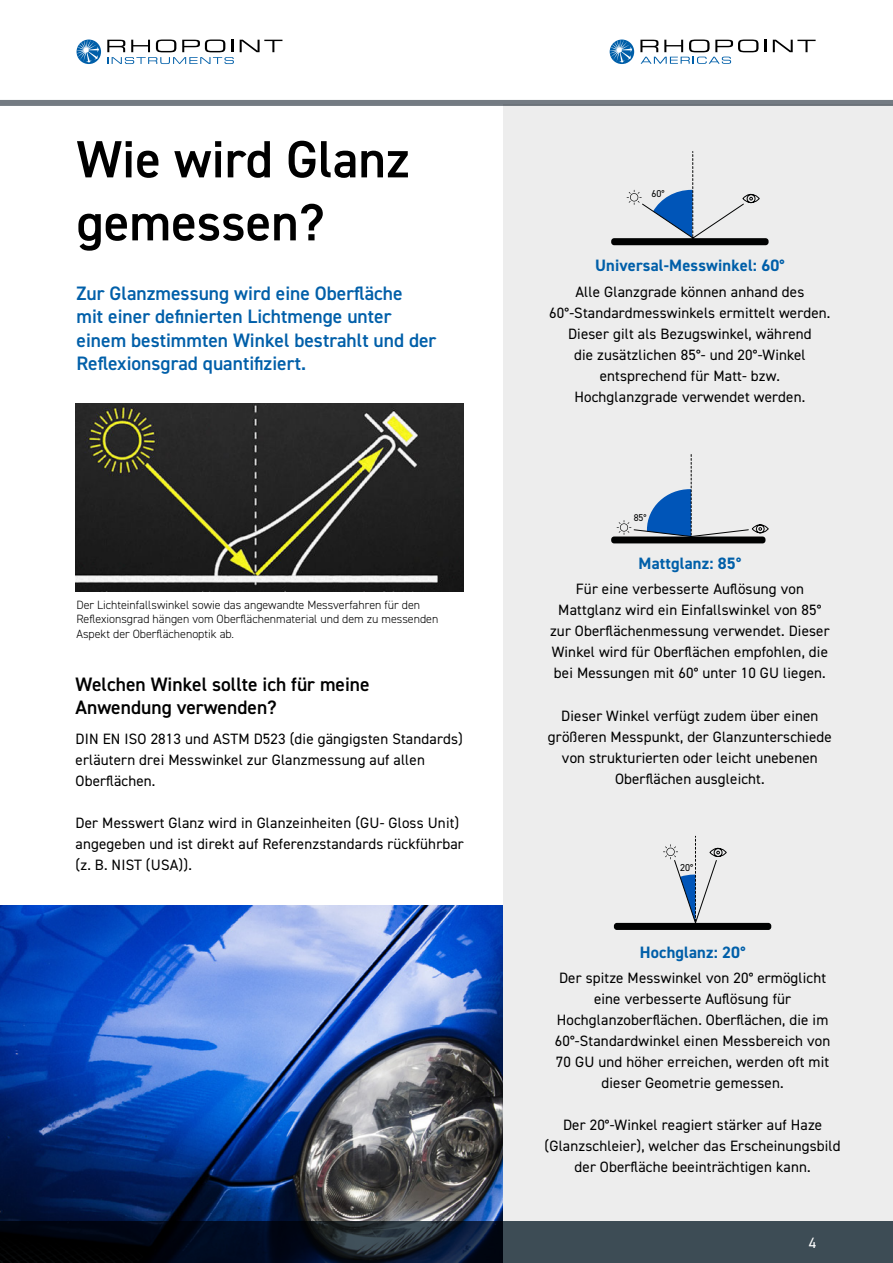
<style>
.page{position:relative;width:893px;height:1263px;background:#fff}
.page>*{position:absolute;margin:0;border:0;box-sizing:border-box;transform-origin:0 0}
.t1{font:600 52.5px/63px "DIN2014";color:#000}
.t2{font:600 19.5px/23.4px "DIN2014";color:#005fa9}
.t3{font:600 19.5px/23.4px "DIN2014";color:#000}
.t4{font:700 16.5px "DIN2014";letter-spacing:.01em;color:#005fa9}
.t5{font:15px/21px "DIN2014";letter-spacing:.01em;color:#000;text-align:center}
.t6{font:15px "DIN2014";color:#fff}
.t7{font:300 12px/14.4px "DIN2014";color:#000}
.t8{font:10.05px "DIN2014";color:#010202}
.t9{font:9.9px "DIN2014";color:#010202}
</style>
<div class="page">
<div style="left:0;top:100px;width:893px;height:6px;background:#747b83"></div>
<svg style="left:240px;top:40px;width:42px;height:12px"></svg>
<svg style="left:107px;top:40px;width:127px;height:24px"></svg>
<svg style="left:77px;top:40px;width:24px;height:24px"></svg>
<svg style="left:77px;top:40px;width:22px;height:23px"></svg>
<svg style="left:764px;top:40px;width:2px;height:12px"></svg>
<svg style="left:773px;top:40px;width:43px;height:12px"></svg>
<svg style="left:610px;top:40px;width:24px;height:24px"></svg>
<svg style="left:610px;top:40px;width:22px;height:23px"></svg>
<svg style="left:640px;top:40px;width:118px;height:24px"></svg>
<img style="left:0;top:905px;width:503px;height:316px">
<div style="left:503px;top:104px;width:390px;height:1159px;background:#ededed"></div>
<img style="left:76px;top:403px;width:387px;height:188px">
<div style="left:614px;top:923px;width:157px;height:7px;background:#010202;border-radius:3px"></div>
<svg style="left:663px;top:836px;width:64px;height:87px"></svg>
<div style="left:611px;top:238px;width:158px;height:7px;background:#010202;border-radius:3px"></div>
<svg style="left:627px;top:152px;width:133px;height:87px"></svg>
<div style="left:611px;top:536px;width:154px;height:7px;background:#010202;border-radius:3px"></div>
<svg style="left:617px;top:454px;width:152px;height:84px"></svg>
<svg style="left:0;top:1221px;width:893px;height:42px;background:#1f2a36"></svg>
<h1 class="t1" style="left:77px;top:130px;width:335px">Wie wird Glanz gemessen?</h1>
<h2 class="t2" style="left:77px;top:282px;width:361px">Zur Glanzmessung wird eine Oberfläche<br>mit einer definierten Lichtmenge unter einem bestimmten Winkel bestrahlt und der Reflexionsgrad quantifiziert.</h2>
<p class="t7" style="left:76px;top:598px;width:363px">Der Lichteinfallswinkel sowie das angewandte Messverfahren für den<br>Reflexionsgrad hängen vom Oberflächenmaterial und dem zu messenden<br>Aspekt der Oberflächenoptik ab.</p>
<h2 class="t3" style="left:76px;top:673px;width:296px">Welchen Winkel sollte ich für meine<br>Anwendung verwenden?</h2>
<p class="t5" style="left:76px;top:728px;width:389px;text-align:left">DIN EN ISO 2813 und ASTM D523 (die gängigsten Standards) erläutern drei Messwinkel zur Glanzmessung auf allen<br>Oberflächen.</p>
<p class="t5" style="left:76px;top:812px;width:390px;text-align:left">Der Messwert Glanz wird in Glanzeinheiten (GU- Gloss Unit) angegeben und ist direkt auf Referenzstandards rückführbar (z. B. NIST (USA)).</p>
<p class="t8" style="left:651px;top:188px;width:15px">60°</p>
<p class="t4" style="left:595px;top:258px;width:191px">Universal-Messwinkel: 60°</p>
<p class="t5" style="left:549px;top:281px;width:283px">Alle Glanzgrade können anhand des 60°-Standardmesswinkels ermittelt werden.<br>Dieser gilt als Bezugswinkel, während<br>die zusätzlichen 85°- und 20°-Winkel entsprechend für Matt- bzw.<br>Hochglanzgrade verwendet werden.</p>
<p class="t9" style="left:634px;top:512px;width:14px">85°</p>
<p class="t4" style="left:639px;top:556px;width:104px">Mattglanz: 85°</p>
<p class="t5" style="left:550px;top:579px;width:281px">Für eine verbesserte Auflösung von Mattglanz wird ein Einfallswinkel von 85° zur Oberflächenmessung verwendet. Dieser Winkel wird für Oberflächen empfohlen, die bei Messungen mit 60° unter 10 GU liegen.</p>
<p class="t5" style="left:548px;top:705px;width:285px">Dieser Winkel verfügt zudem über einen größeren Messpunkt, der Glanzunterschiede von strukturierten oder leicht unebenen Oberflächen ausgleicht.</p>
<p class="t8" style="left:680px;top:861px;width:15px">20°</p>
<p class="t4" style="left:640px;top:944px;width:107px">Hochglanz: 20°</p>
<p class="t5" style="left:555px;top:967px;width:277px">Der spitze Messwinkel von 20° ermöglicht eine verbesserte Auflösung für Hochglanzoberflächen. Oberflächen, die im 60°-Standardwinkel einen Messbereich von 70 GU und höher erreichen, werden oft mit dieser Geometrie gemessen.</p>
<p class="t5" style="left:545px;top:1114px;width:297px">Der 20°-Winkel reagiert stärker auf Haze (Glanzschleier), welcher das Erscheinungsbild der Oberfläche beeinträchtigen kann.</p>
<p class="t6" style="left:809px;top:1235px;width:9px">4</p>
</div>
